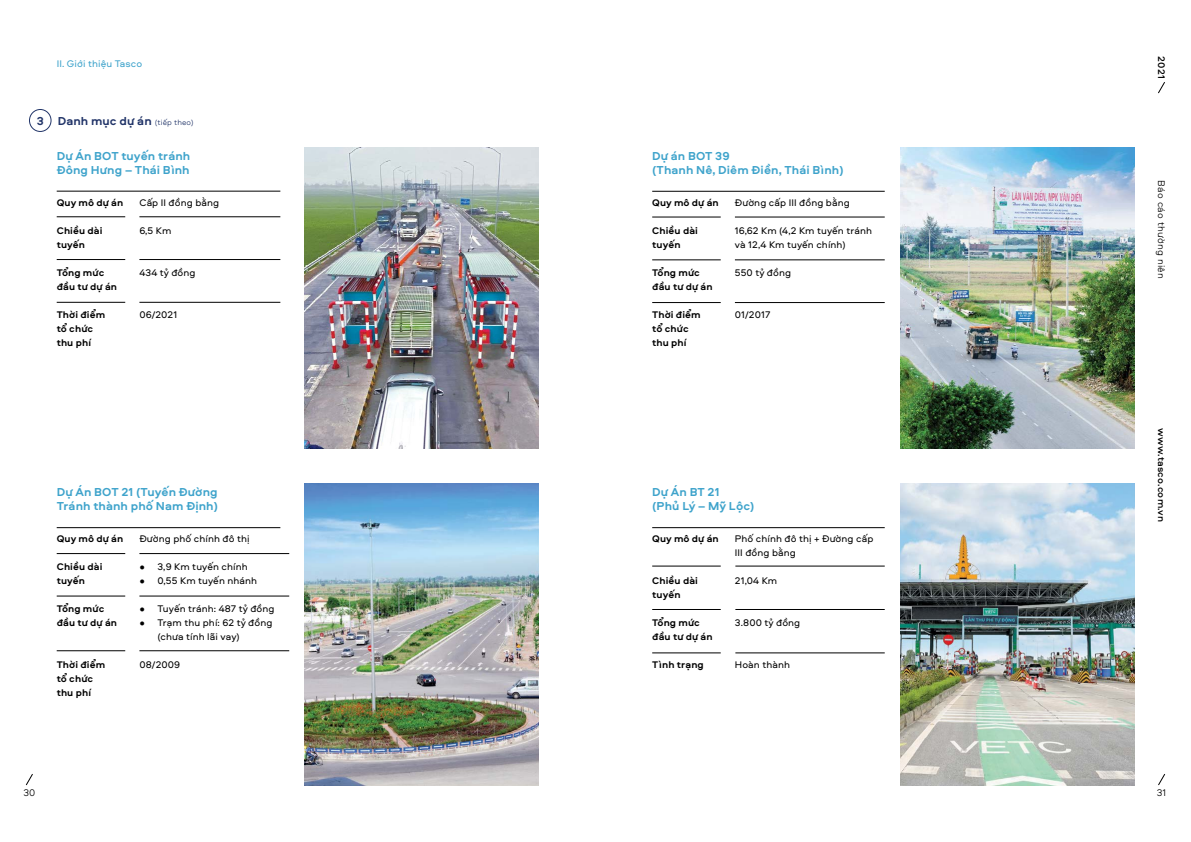
<style>
.page{position:relative;width:1191px;height:842px;background:#fff}
.page>*{position:absolute;margin:0;border:0;box-sizing:border-box;transform-origin:0 0}
.t1{font:700 12px/14px "Tasco Aeroport";letter-spacing:.01em;color:#3ea3cb}
.t2{font:700 12px "Tasco Aeroport";letter-spacing:.01em;color:#213468}
.t3{font:10px/14px "Tasco Aeroport";letter-spacing:.01em;color:#000}
.t4{font:700 10px/14px "Tasco Aeroport";letter-spacing:.01em;color:#000}
.t5{font:500 10px "Tasco Aeroport";letter-spacing:.025em;color:#000}
.t6{font:300 10px "Tasco Aeroport";letter-spacing:.025em;color:#000}
.t7{font:10px "Tasco Aeroport";letter-spacing:.01em;color:#3ea3cb}
.s1{font-weight:300;font-size:8px}
</style>
<div class="page">
<svg style="left:1158px;top:82px;width:7px;height:12px"></svg>
<svg style="left:26px;top:774px;width:7px;height:12px"></svg>
<svg style="left:1158px;top:774px;width:7px;height:12px"></svg>
<hr style="left:57px;top:259px;width:68px;height:1px;background:#000">
<hr style="left:57px;top:217px;width:68px;height:1px;background:#000">
<hr style="left:57px;top:191px;width:223px;height:1px;background:#000">
<hr style="left:139px;top:259px;width:141px;height:1px;background:#000">
<hr style="left:139px;top:217px;width:141px;height:1px;background:#000">
<hr style="left:57px;top:302px;width:68px;height:1px;background:#000">
<hr style="left:139px;top:302px;width:141px;height:1px;background:#000">
<hr style="left:57px;top:596px;width:68px;height:1px;background:#000">
<hr style="left:57px;top:651px;width:68px;height:1px;background:#000">
<hr style="left:57px;top:553px;width:68px;height:1px;background:#000">
<hr style="left:57px;top:527px;width:223px;height:1px;background:#000">
<hr style="left:139px;top:596px;width:150px;height:1px;background:#000">
<hr style="left:139px;top:651px;width:150px;height:1px;background:#000">
<hr style="left:139px;top:553px;width:150px;height:1px;background:#000">
<img style="left:305px;top:147px;width:234px;height:302px">
<img style="left:305px;top:484px;width:234px;height:301px">
<div style="left:29px;top:109px;width:22px;height:23px;border:1px solid #213468;border-radius:50%"></div>
<hr style="left:652px;top:217px;width:68px;height:1px;background:#000">
<hr style="left:652px;top:260px;width:68px;height:1px;background:#000">
<hr style="left:652px;top:302px;width:68px;height:1px;background:#000">
<hr style="left:652px;top:191px;width:232px;height:1px;background:#000">
<hr style="left:735px;top:217px;width:149px;height:1px;background:#000">
<hr style="left:735px;top:260px;width:149px;height:1px;background:#000">
<hr style="left:735px;top:302px;width:149px;height:1px;background:#000">
<hr style="left:652px;top:609px;width:68px;height:1px;background:#000">
<hr style="left:652px;top:653px;width:68px;height:1px;background:#000">
<hr style="left:652px;top:566px;width:68px;height:1px;background:#000">
<hr style="left:652px;top:527px;width:232px;height:1px;background:#000">
<hr style="left:735px;top:609px;width:149px;height:1px;background:#000">
<hr style="left:735px;top:653px;width:149px;height:1px;background:#000">
<hr style="left:735px;top:566px;width:149px;height:1px;background:#000">
<img style="left:900px;top:484px;width:234px;height:301px">
<img style="left:900px;top:147px;width:234px;height:302px">
<p class="t7" style="left:57px;top:56px;width:87px">II. Giới thiệu Tasco</p>
<p class="t5" style="left:1169px;top:56px;width:24px;rotate:90deg">2021</p>
<p class="t2" style="left:37px;top:111px;width:158px">3 Danh mục dự án <span class="s1">(tiếp theo)</span></p>
<p class="t1" style="left:57px;top:148px;width:135px">Dự Án BOT tuyến tránh<br>Đông Hưng – Thái Bình</p>
<p class="t3" style="left:139px;top:194px;width:81px">Cấp II đồng bằng</p>
<p class="t3" style="left:139px;top:222px;width:34px">6,5 Km</p>
<p class="t3" style="left:139px;top:264px;width:58px">434 tỷ đồng</p>
<p class="t3" style="left:139px;top:306px;width:39px">06/2021</p>
<p class="t4" style="left:57px;top:194px;width:68px">Quy mô dự án</p>
<p class="t4" style="left:57px;top:222px;width:47px">Chiều dài tuyến</p>
<p class="t4" style="left:57px;top:264px;width:62px">Tổng mức đầu tư dự án</p>
<p class="t4" style="left:57px;top:306px;width:50px">Thời điểm tổ chức thu phí</p>
<p class="t1" style="left:57px;top:484px;width:163px">Dự Án BOT 21 (Tuyến Đường<br>Tránh thành phố Nam Định)</p>
<p class="t3" style="left:139px;top:531px;width:112px">Đường phố chính đô thị</p>
<p class="t3" style="left:139px;top:559px;width:110px">• 3,9 Km tuyến chính</p>
<p class="t3" style="left:139px;top:573px;width:119px">• 0,55 Km tuyến nhánh</p>
<p class="t3" style="left:139px;top:601px;width:137px">• Tuyến tránh: 487 tỷ đồng</p>
<p class="t3" style="left:157px;top:615px;width:117px;text-indent:-18px">• Trạm thu phí: 62 tỷ đồng (chưa tính lãi vay)</p>
<p class="t3" style="left:139px;top:657px;width:42px">08/2009</p>
<p class="t4" style="left:57px;top:531px;width:68px">Quy mô dự án</p>
<p class="t4" style="left:57px;top:559px;width:47px">Chiều dài tuyến</p>
<p class="t4" style="left:57px;top:601px;width:62px">Tổng mức đầu tư dự án</p>
<p class="t4" style="left:57px;top:657px;width:50px">Thời điểm tổ chức thu phí</p>
<p class="t1" style="left:652px;top:148px;width:193px">Dự án BOT 39<br>(Thanh Nê, Diêm Điền, Thái Bình)</p>
<p class="t3" style="left:735px;top:194px;width:116px">Đường cấp III đồng bằng</p>
<p class="t3" style="left:735px;top:222px;width:139px">16,62 Km (4,2 Km tuyến tránh và 12,4 Km tuyến chính)</p>
<p class="t3" style="left:735px;top:264px;width:58px">550 tỷ đồng</p>
<p class="t3" style="left:735px;top:306px;width:37px">01/2017</p>
<p class="t4" style="left:652px;top:195px;width:68px">Quy mô dự án</p>
<p class="t4" style="left:652px;top:223px;width:47px">Chiều dài tuyến</p>
<p class="t4" style="left:652px;top:265px;width:62px">Tổng mức đầu tư dự án</p>
<p class="t4" style="left:652px;top:307px;width:50px">Thời điểm tổ chức thu phí</p>
<p class="t1" style="left:652px;top:484px;width:104px">Dự Án BT 21<br>(Phủ Lý – Mỹ Lộc)</p>
<p class="t3" style="left:735px;top:531px;width:140px">Phố chính đô thị + Đường cấp<br>III đồng bằng</p>
<p class="t3" style="left:735px;top:573px;width:44px">21,04 Km</p>
<p class="t3" style="left:735px;top:615px;width:67px">3.800 tỷ đồng</p>
<p class="t3" style="left:735px;top:657px;width:57px">Hoàn thành</p>
<p class="t4" style="left:652px;top:531px;width:68px">Quy mô dự án</p>
<p class="t4" style="left:652px;top:573px;width:47px">Chiều dài tuyến</p>
<p class="t4" style="left:652px;top:615px;width:62px">Tổng mức đầu tư dự án</p>
<p class="t4" style="left:652px;top:657px;width:53px">Tình trạng</p>
<p class="t6" style="left:1169px;top:180px;width:100px;rotate:90deg">Báo cáo thường niên</p>
<p class="t5" style="left:1169px;top:428px;width:95px;rotate:90deg">www.tasco.com.vn</p>
<p class="t6" style="left:23px;top:785px;width:13px">30</p>
<p class="t6" style="left:1156px;top:785px;width:11px">31</p>
</div>
